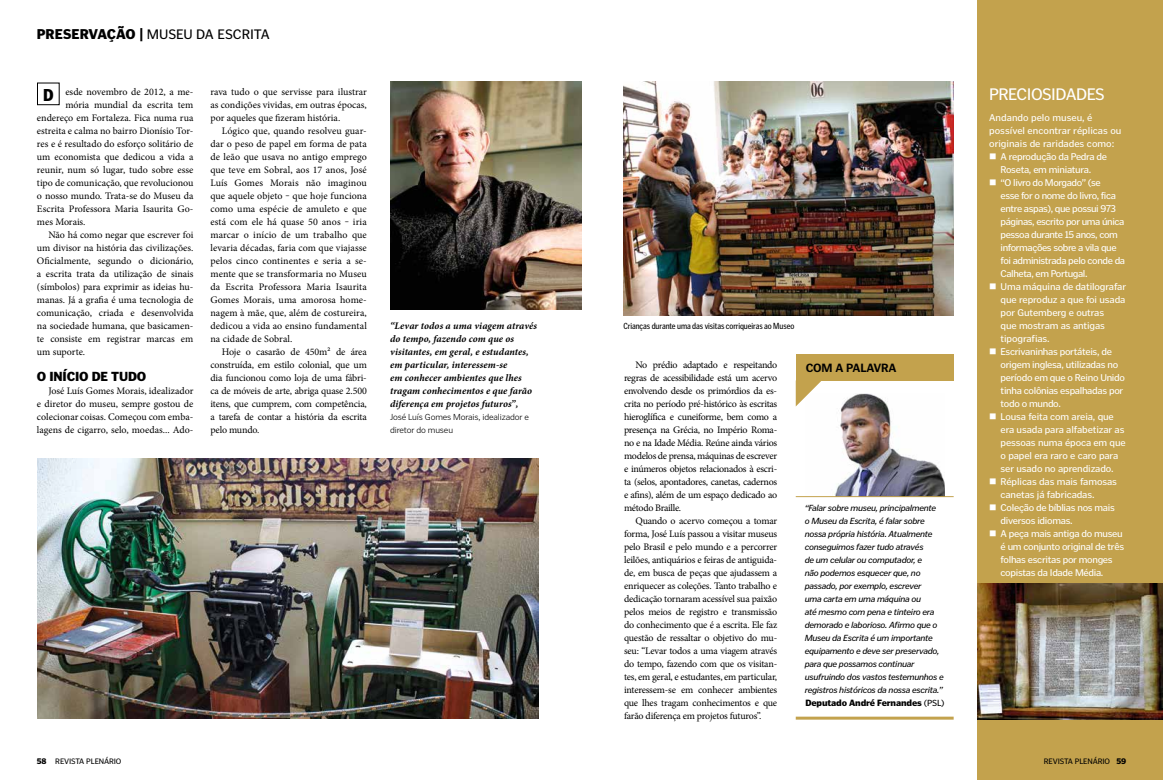
<style>
.page{position:relative;width:1163px;height:780px;background:#fff}
.page>*{position:absolute;margin:0;border:0;box-sizing:border-box;transform-origin:0 0}
.t1{font:17px "Poynter Gothic Text";letter-spacing:-.03em;color:#fff}
.t2{font:14px "Poynter Gothic Text";letter-spacing:-.005em;color:#000}
.t3{font:900 13px "Poynter Gothic Text";letter-spacing:-.015em;color:#000}
.t4{font:700 12px "Poynter Gothic Text";letter-spacing:-.02em;color:#000}
.t5{font:10px/13px "Minion Pro";color:#000;text-align:justify}
.t6{font:10px "Poynter Gothic Text";letter-spacing:-.03em;color:#fff}
.t7{font:10px "Poynter Gothic Text";letter-spacing:-.01em;color:#fff}
.t8{font:italic 700 10px/13px "Minion Pro";letter-spacing:.005em;color:#000}
.t9{font:10px "Poynter Gothic Text";color:#fff}
.t10{font:italic 9px/13px "Poynter Gothic Text";letter-spacing:-.03em;color:#000}
.t11{font:9px "Poynter Gothic Text Cond";letter-spacing:-.01em;color:#000}
.t12{font:300 9px/13px "Poynter Gothic Text";letter-spacing:-.015em;color:#000}
.t13{font:8px "Poynter Gothic Text";letter-spacing:-.015em;color:#000}
.s1{font-weight:900}
.s2{font-family:"Poynter Gothic Text";font-weight:900;font-size:17px}
.s3{font-weight:900;font-style:normal}
.s4{font-style:normal}
</style>
<div class="page">
<div style="left:977px;top:0;width:185px;height:780px;background:#c3a24d"></div>
<img style="left:37px;top:459px;width:501px;height:260px">
<img style="left:623px;top:81px;width:330px;height:235px">
<div style="left:37px;top:82px;width:23px;height:23px;border:1px solid #000"></div>
<img style="left:390px;top:82px;width:191px;height:228px">
<div style="left:795px;top:355px;width:158px;height:26px;background:#c3a24d"></div>
<img style="left:835px;top:393px;width:109px;height:103px">
<hr style="left:795px;top:496px;width:158px;height:1px;background:#c3a24d">
<hr style="left:795px;top:716px;width:158px;height:3px;background:#c3a24d">
<img style="left:977px;top:583px;width:185px;height:136px">
<svg style="left:795px;top:380px;width:26px;height:26px"></svg>
<h2 class="t2" style="left:37px;top:27px;width:234px"><span class="s1">PRESERVAÇÃO |</span> MUSEU DA ESCRITA</h2>
<p class="t5" style="left:43px;top:85px;width:152px"><span class="s2">D</span> esde novembro de 2012, a me-</p>
<p class="t5" style="left:65px;top:98px;width:129px">mória mundial da escrita tem</p>
<p class="t5" style="left:37px;top:111px;width:158px">endereço em Fortaleza. Fica numa rua</p>
<p class="t5" style="left:37px;top:124px;width:158px">estreita e calma no bairro Dionísio Tor-</p>
<p class="t5" style="left:37px;top:137px;width:158px">res e é resultado do esforço solitário de</p>
<p class="t5" style="left:37px;top:150px;width:158px">um economista que dedicou a vida a</p>
<p class="t5" style="left:37px;top:163px;width:158px">reunir, num só lugar, tudo sobre esse</p>
<p class="t5" style="left:37px;top:176px;width:158px">tipo de comunicação, que revolucionou</p>
<p class="t5" style="left:37px;top:189px;width:158px">o nosso mundo. Trata-se do Museu da</p>
<p class="t5" style="left:37px;top:202px;width:158px">Escrita Professora Maria Isaurita Go-</p>
<p class="t5" style="left:37px;top:215px;width:50px">mes Morais.</p>
<p class="t5" style="left:48px;top:228px;width:146px">Não há como negar que escrever foi</p>
<p class="t5" style="left:37px;top:241px;width:158px">um divisor na história das civilizações.</p>
<p class="t5" style="left:37px;top:254px;width:158px">Oficialmente, segundo o dicionário,</p>
<p class="t5" style="left:37px;top:267px;width:158px">a escrita trata da utilização de sinais</p>
<p class="t5" style="left:37px;top:280px;width:158px">(símbolos) para exprimir as ideias hu-</p>
<p class="t5" style="left:37px;top:293px;width:158px">manas. Já a grafia é uma tecnologia de</p>
<p class="t5" style="left:37px;top:306px;width:158px">comunicação, criada e desenvolvida</p>
<p class="t5" style="left:37px;top:319px;width:158px">na sociedade humana, que basicamen-</p>
<p class="t5" style="left:37px;top:332px;width:158px">te consiste em registrar marcas em</p>
<p class="t5" style="left:37px;top:345px;width:50px">um suporte.</p>
<h3 class="t3" style="left:37px;top:368px;width:111px">O INÍCIO DE TUDO</h3>
<p class="t5" style="left:37px;top:384px;width:158px;text-indent:11px">José Luís Gomes Morais, idealizador e diretor do museu, sempre gostou de colecionar coisas. Começou com emba&shy;lagens de cigarro, selo, moedas... Ado-</p>
<p class="t5" style="left:210px;top:85px;width:158px">rava tudo o que servisse para ilustrar as condições vividas, em outras épocas, por aqueles que fizeram história.</p>
<p class="t5" style="left:210px;top:124px;width:158px;text-indent:11px">Lógico que, quando resolveu guar&shy;dar o peso de papel em forma de pata de leão que usava no antigo emprego que teve em Sobral, aos 17 anos, José Luís Gomes Morais não imaginou que aquele objeto ‒ que hoje funciona como uma espécie de amuleto e que está com ele há quase 50 anos ‒ iria marcar o início de um trabalho que levaria décadas, faria com que viajasse pelos cinco continentes e seria a se&shy;mente que se transformaria no Museu da Escrita Professora Maria Isaurita Gomes Morais, uma amorosa home&shy;nagem à mãe, que, além de costureira, dedicou a vida ao ensino fundamental na cidade de Sobral.</p>
<p class="t5" style="left:210px;top:345px;width:158px;text-indent:11px">Hoje o casarão de 450m² de área construída, em estilo colonial, que um dia funcionou como loja de uma fábri&shy;ca de móveis de arte, abriga quase 2.500 itens, que cumprem, com competência, a tarefa de contar a história da escrita pelo mundo.</p>
<p class="t8" style="left:390px;top:319px;width:148px">“Levar todos a uma viagem através do tempo, fazendo com que os visitantes, em geral, e estudantes, em particular, interessem-se<br>em conhecer ambientes que lhes tragam conhecimentos e que farão diferença em projetos futuros”,</p>
<p class="t12" style="left:390px;top:410px;width:140px">José Luís Gomes Morais, idealizador e diretor do museu</p>
<p class="t11" style="left:623px;top:321px;width:172px">Crianças durante uma das visitas corriqueiras ao Museo</p>
<p class="t5" style="left:624px;top:358px;width:155px;text-indent:11px">No prédio adaptado e respeitando regras de acessibilidade está um acervo envolvendo desde os primórdios da es&shy;crita no período pré-histórico às escritas hieroglífica e cuneiforme, bem como a presença na Grécia, no Império Roma&shy;no e na Idade Média. Reúne ainda vários modelos de prensa, máquinas de escrever e inúmeros objetos relacionados à escri&shy;ta (selos, apontadores, canetas, cadernos e afins), além de um espaço dedicado ao método Braille.</p>
<p class="t5" style="left:624px;top:514px;width:155px;text-indent:11px">Quando o acervo começou a tomar forma, José Luís passou a visitar museus pelo Brasil e pelo mundo e a percorrer leilões, antiquários e feiras de antiguida&shy;de, em busca de peças que ajudassem a enriquecer as coleções. Tanto trabalho e dedicação tornaram acessível sua paixão pelos meios de registro e transmissão do conhecimento que é a escrita. Ele faz questão de ressaltar o objetivo do mu&shy;seu: “Levar todos a uma viagem através do tempo, fazendo com que os visitan&shy;tes, em geral, e estudantes, em particular, interessem-se em conhecer ambientes que lhes tragam conhecimentos e que farão diferença em projetos futuros”.</p>
<p class="t4" style="left:805px;top:361px;width:92px">COM A PALAVRA</p>
<p class="t10" style="left:804px;top:501px;width:141px">“Falar sobre museu, principalmente<br>o Museu da Escrita, é falar sobre nossa própria história. Atualmente conseguimos fazer tudo através<br>de um celular ou computador, e<br>não podemos esquecer que, no passado, por exemplo, escrever<br>uma carta em uma máquina ou<br>até mesmo com pena e tinteiro era demorado e laborioso. Afirmo que o<br>Museu da Escrita é um importante equipamento e deve ser preservado, para que possamos continuar usufruindo dos vastos testemunhos e registros históricos da nossa escrita.”<br><span class="s3">Deputado André Fernandes</span> <span class="s4">(PSL)</span></p>
<h1 class="t1" style="left:989px;top:85px;width:117px">PRECIOSIDADES</h1>
<p class="t9" style="left:989px;top:112px;width:105px">Andando pelo museu, é</p>
<p class="t9" style="left:989px;top:125px;width:134px">possível encontrar réplicas ou</p>
<p class="t9" style="left:989px;top:138px;width:127px">originais de raridades como:</p>
<p class="t6" style="left:1000px;top:151px;width:108px">A reprodução da Pedra de</p>
<p class="t6" style="left:1000px;top:164px;width:92px">Roseta, em miniatura.</p>
<p class="t6" style="left:1000px;top:177px;width:102px">“O livro do Morgado” (se</p>
<p class="t6" style="left:1000px;top:190px;width:117px">esse for o nome do livro, fica</p>
<p class="t6" style="left:1000px;top:203px;width:117px">entre aspas), que possui 973</p>
<p class="t6" style="left:1000px;top:216px;width:125px">páginas, escrito por uma única</p>
<p class="t6" style="left:1000px;top:229px;width:119px">pessoa durante 15 anos, com</p>
<p class="t6" style="left:1000px;top:242px;width:117px">informações sobre a vila que</p>
<p class="t6" style="left:1000px;top:255px;width:126px">foi administrada pelo conde da</p>
<p class="t6" style="left:1000px;top:268px;width:88px">Calheta, em Portugal.</p>
<p class="t7" style="left:1000px;top:281px;width:127px">Uma máquina de datilografar</p>
<p class="t7" style="left:1000px;top:294px;width:126px">que reproduz a que foi usada</p>
<p class="t7" style="left:1000px;top:307px;width:105px">por Gutemberg e outras</p>
<p class="t7" style="left:1000px;top:320px;width:106px">que mostram as antigas</p>
<p class="t7" style="left:1000px;top:333px;width:51px">tipografias.</p>
<p class="t6" style="left:1000px;top:346px;width:113px">Escrivaninhas portáteis, de</p>
<p class="t6" style="left:1000px;top:359px;width:119px">origem inglesa, utilizadas no</p>
<p class="t6" style="left:1000px;top:372px;width:126px">período em que o Reino Unido</p>
<p class="t6" style="left:1000px;top:385px;width:124px">tinha colônias espalhadas por</p>
<p class="t6" style="left:1000px;top:398px;width:62px">todo o mundo.</p>
<p class="t7" style="left:1000px;top:411px;width:115px">Lousa feita com areia, que</p>
<p class="t7" style="left:1000px;top:424px;width:125px">era usada para alfabetizar as</p>
<p class="t7" style="left:1000px;top:437px;width:127px">pessoas numa época em que</p>
<p class="t6" style="left:1000px;top:450px;width:119px">o papel era raro e caro para</p>
<p class="t7" style="left:1000px;top:463px;width:115px">ser usado no aprendizado.</p>
<p class="t7" style="left:1000px;top:476px;width:118px">Réplicas das mais famosas</p>
<p class="t7" style="left:1000px;top:489px;width:95px">canetas já fabricadas.</p>
<p class="t6" style="left:1000px;top:502px;width:116px">Coleção de bíblias nos mais</p>
<p class="t6" style="left:1000px;top:515px;width:73px">diversos idiomas.</p>
<p class="t6" style="left:1000px;top:528px;width:124px">A peça mais antiga do museu</p>
<p class="t6" style="left:1000px;top:541px;width:125px">é um conjunto original de três</p>
<p class="t6" style="left:1000px;top:554px;width:114px">folhas escritas por monges</p>
<p class="t6" style="left:1000px;top:567px;width:104px">copistas da Idade Média.</p>
<p class="t13" style="left:37px;top:756px;width:86px"><span class="s1">58</span> REVISTA PLENÁRIO</p>
<p class="t13" style="left:1043px;top:756px;width:84px">REVISTA PLENÁRIO <span class="s1">59</span></p>
</div>
